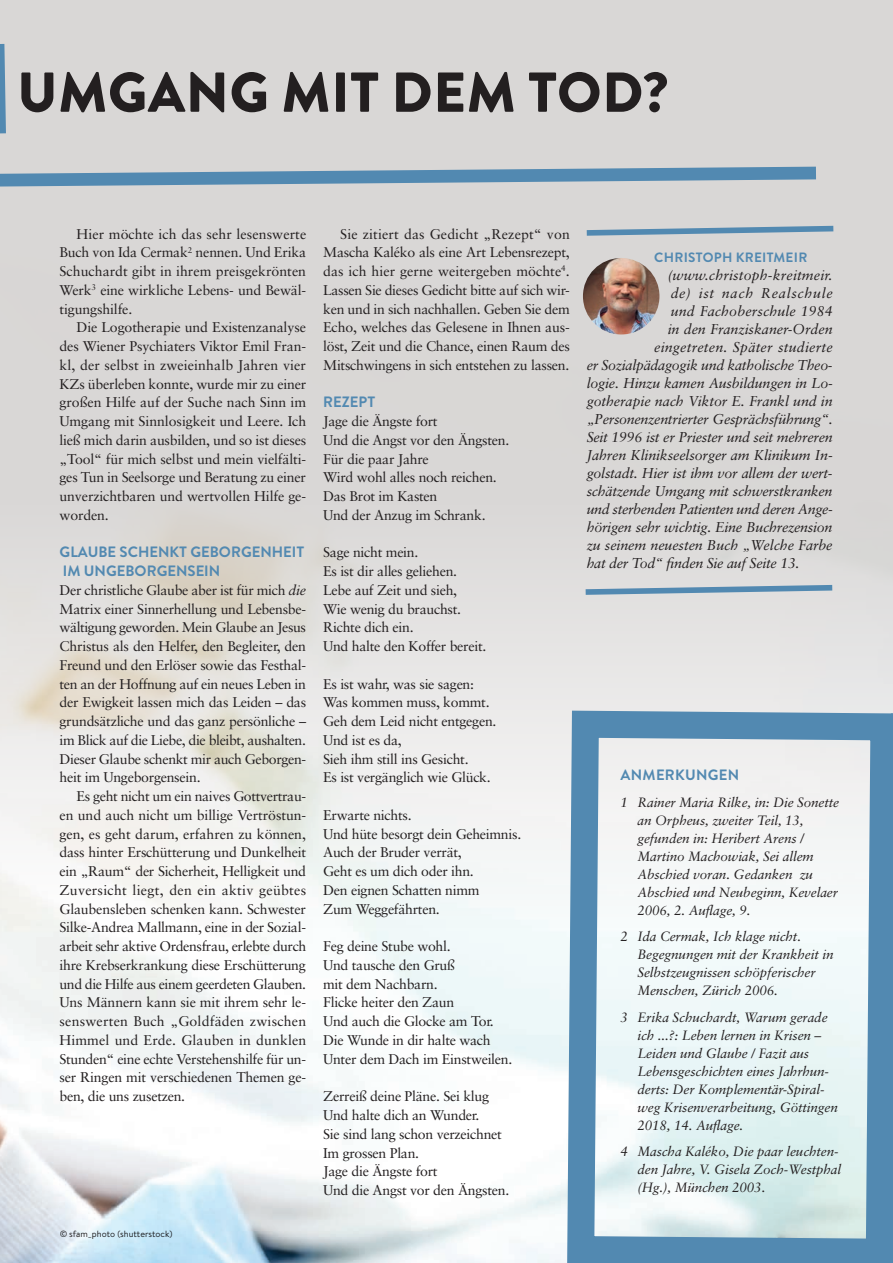
<style>
.page{position:relative;width:893px;height:1263px;background:#fff}
.page>*{position:absolute;margin:0;border:0;box-sizing:border-box;transform-origin:0 0}
.t1{font:900 56.1px "Brandon Grotesque";letter-spacing:.01em;color:#231f20}
.t2{font:700 15px/18.8px "Brandon Text";color:#5289b1}
.t3{font:700 15px "Brandon Text";letter-spacing:.02em;color:#5289b1}
.t4{font:italic 14.25px "Sabon";letter-spacing:-.015em;color:#231f20}
.t5{font:italic 14.25px "Sabon";letter-spacing:.015em;color:#231f20}
.t6{font:italic 14.25px "Sabon";letter-spacing:.01em;color:#231f20}
.t7{font:italic 14.25px "Sabon";letter-spacing:.005em;color:#231f20}
.t8{font:italic 14.25px "Sabon";letter-spacing:.045em;color:#231f20}
.t9{font:14.1px/18.8px "Sabon";letter-spacing:-.02em;color:#231f20}
.t10{font:italic 13.5px/18px "Sabon";letter-spacing:-.01em;color:#231f20}
.t11{font:700 13.5px "Brandon Grotesque";letter-spacing:.02em;color:#5289b1}
.t12{font:9px "Brandon Text";color:#231f20}
.s1{font-style:italic}
</style>
<div class="page">
<img style="left:0;top:0;width:893px;height:1263px">
<svg style="left:586px;top:585px;width:246px;height:10px;background:#90aec4"></svg>
<svg style="left:587px;top:226px;width:246px;height:10px;background:#8dabc1"></svg>
<img style="left:583px;top:258px;width:76px;height:76px;border-radius:38px">
<svg style="left:0;top:44px;width:6px;height:89px"></svg>
<svg style="left:0;top:167px;width:816px;height:20px;background:#82a5be"></svg>
<svg style="left:552px;top:700px;width:341px;height:563px"></svg>
<h1 class="t1" style="left:17px;top:53px;width:653px">UMGANG MIT DEM TOD?</h1>
<p class="t9" style="left:60px;top:224px;width:248px;text-align:justify;text-indent:17px">Hier möchte ich das sehr lesenswerte Buch von Ida Cermak<sup>2</sup> nennen. Und Erika Schuchardt gibt in ihrem preisgekrönten Werk<sup>3</sup> eine wirkliche Lebens- und Bewäl&shy;tigungshilfe.</p>
<p class="t9" style="left:60px;top:318px;width:248px;text-align:justify;text-indent:17px">Die Logotherapie und Existenzanalyse des Wiener Psychiaters Viktor Emil Fran&shy;kl, der selbst in zweieinhalb Jahren vier KZs überleben konnte, wurde mir zu einer großen Hilfe auf der Suche nach Sinn im Umgang mit Sinnlosigkeit und Leere. Ich ließ mich darin ausbilden, und so ist dieses „Tool“ für mich selbst und mein vielfälti&shy;ges Tun in Seelsorge und Beratung zu einer unverzichtbaren und wertvollen Hilfe ge&shy;worden.</p>
<p class="t2" style="left:60px;top:542px;width:246px">GLAUBE SCHENKT GEBORGENHEIT<br>IM UNGEBORGENSEIN</p>
<p class="t9" style="left:60px;top:580px;width:248px;text-align:justify">Der christliche Glaube aber ist für mich <span class="s1">die </span>Matrix einer Sinnerhellung und Lebensbe&shy;wältigung geworden. Mein Glaube an Jesus Christus als den Helfer, den Begleiter, den Freund und den Erlöser sowie das Festhal&shy;ten an der Hoffnung auf ein neues Leben in der Ewigkeit lassen mich das Leiden – das grundsätzliche und das ganz persönliche – im Blick auf die Liebe, die bleibt, aushalten.<br>Dieser Glaube schenkt mir auch Geborgen&shy;heit im Ungeborgensein.</p>
<p class="t9" style="left:60px;top:787px;width:248px;text-align:justify;text-indent:17px">Es geht nicht um ein naives Gottvertrau&shy;en und auch nicht um billige Vertröstun&shy;gen, es geht darum, erfahren zu können, dass hinter Erschütterung und Dunkelheit ein „Raum“ der Sicherheit, Helligkeit und Zuversicht liegt, den ein aktiv geübtes Glaubensleben schenken kann. Schwester Silke-Andrea Mallmann, eine in der Sozial&shy;arbeit sehr aktive Ordensfrau, erlebte durch ihre Krebserkrankung diese Erschütterung und die Hilfe aus einem geerdeten Glauben.<br>Uns Männern kann sie mit ihrem sehr le&shy;senswerten Buch „Goldfäden zwischen Himmel und Erde. Glauben in dunklen Stunden“ eine echte Verstehenshilfe für un&shy;ser Ringen mit verschiedenen Themen ge&shy;ben, die uns zusetzen.</p>
<p class="t12" style="left:59px;top:1227px;width:115px">© sfam_photo (shutterstock)</p>
<p class="t9" style="left:323px;top:224px;width:248px;text-align:justify;text-indent:17px">Sie zitiert das Gedicht „Rezept“ von Mascha Kaléko als eine Art Lebensrezept, das ich hier gerne weitergeben möchte<sup>4</sup>.<br>Lassen Sie dieses Gedicht bitte auf sich wir&shy;ken und in sich nachhallen. Geben Sie dem Echo, welches das Gelesene in Ihnen aus&shy;löst, Zeit und die Chance, einen Raum des Mitschwingens in sich entstehen zu lassen.</p>
<p class="t2" style="left:323px;top:392px;width:53px">REZEPT</p>
<p class="t9" style="left:323px;top:412px;width:188px">Jage die Ängste fort<br>Und die Angst vor den Ängsten.<br>Für die paar Jahre<br>Wird wohl alles noch reichen.<br>Das Brot im Kasten<br>Und der Anzug im Schrank.</p>
<p class="t9" style="left:323px;top:543px;width:165px">Sage nicht mein.<br>Es ist dir alles geliehen.<br>Lebe auf Zeit und sieh,<br>Wie wenig du brauchst.<br>Richte dich ein.<br>Und halte den Koffer bereit.</p>
<p class="t9" style="left:323px;top:674px;width:175px">Es ist wahr, was sie sagen:<br>Was kommen muss, kommt.<br>Geh dem Leid nicht entgegen.<br>Und ist es da,<br>Sieh ihm still ins Gesicht.<br>Es ist vergänglich wie Glück.</p>
<p class="t9" style="left:323px;top:805px;width:200px">Erwarte nichts.<br>Und hüte besorgt dein Geheimnis.<br>Auch der Bruder verrät,<br>Geht es um dich oder ihn.<br>Den eignen Schatten nimm<br>Zum Weggefährten.</p>
<p class="t9" style="left:323px;top:937px;width:191px">Feg deine Stube wohl.<br>Und tausche den Gruß<br>mit dem Nachbarn.<br>Flicke heiter den Zaun<br>Und auch die Glocke am Tor.<br>Die Wunde in dir halte wach<br>Unter dem Dach im Einstweilen.</p>
<p class="t9" style="left:323px;top:1087px;width:188px">Zerreiß deine Pläne. Sei klug<br>Und halte dich an Wunder.<br>Sie sind lang schon verzeichnet<br>Im grossen Plan.<br>Jage die Ängste fort<br>Und die Angst vor den Ängsten.</p>
<p class="t11" style="left:654px;top:248px;width:155px">CHRISTOPH KREITMEIR</p>
<p class="t6" style="left:668px;top:267px;width:166px">(www.christoph-kreitmeir.</p>
<p class="t8" style="left:671px;top:285px;width:164px">de) ist nach Realschule</p>
<p class="t7" style="left:671px;top:303px;width:164px">und Fachoberschule 1984</p>
<p class="t4" style="left:668px;top:321px;width:166px">in den Franziskaner-Orden</p>
<p class="t5" style="left:654px;top:339px;width:180px">eingetreten. Später studierte</p>
<p class="t4" style="left:587px;top:357px;width:248px">er Sozialpädagogik und katholische Theo-</p>
<p class="t4" style="left:587px;top:375px;width:248px">logie. Hinzu kamen Ausbildungen in Lo-</p>
<p class="t4" style="left:587px;top:393px;width:248px">gotherapie nach Viktor E. Frankl und in</p>
<p class="t4" style="left:587px;top:411px;width:247px">„Personenzentrierter Gesprächsführung“.</p>
<p class="t4" style="left:587px;top:429px;width:248px">Seit 1996 ist er Priester und seit mehreren</p>
<p class="t4" style="left:587px;top:447px;width:248px">Jahren Klinikseelsorger am Klinikum In-</p>
<p class="t4" style="left:587px;top:465px;width:248px">golstadt. Hier ist ihm vor allem der wert-</p>
<p class="t4" style="left:587px;top:483px;width:247px">schätzende Umgang mit schwerstkranken</p>
<p class="t4" style="left:587px;top:501px;width:248px">und sterbenden Patienten und deren Ange-</p>
<p class="t4" style="left:587px;top:519px;width:247px">hörigen sehr wichtig. Eine Buchrezension</p>
<p class="t4" style="left:587px;top:537px;width:247px">zu seinem neuesten Buch „Welche Farbe</p>
<p class="t4" style="left:587px;top:555px;width:214px">hat der Tod“ finden Sie auf Seite 13.</p>
<p class="t3" style="left:620px;top:764px;width:120px">ANMERKUNGEN</p>
<p class="t10" style="left:637px;top:793px;width:203px;text-indent:-17px">1 Rainer Maria Rilke, in: Die Sonette an Orpheus, zweiter Teil, 13, gefunden in: Heribert Arens /<br>Martino Machowiak, Sei allem<br>Abschied voran. Gedanken zu<br>Abschied und Neubeginn, Kevelaer<br>2006, 2. Auflage, 9.</p>
<p class="t10" style="left:637px;top:927px;width:198px;text-indent:-17px">2 Ida Cermak, Ich klage nicht.<br>Begegnungen mit der Krankheit in<br>Selbstzeugnissen schöpferischer<br>Menschen, Zürich 2006.</p>
<p class="t10" style="left:637px;top:1008px;width:202px;text-indent:-17px">3 Erika Schuchardt, Warum gerade ich ...?: Leben lernen in Krisen –<br>Leiden und Glaube / Fazit aus<br>Lebensgeschichten eines Jahrhun&shy;derts: Der Komplementär-Spiral&shy;weg Krisenverarbeitung, Göttingen<br>2018, 14. Auflage.</p>
<p class="t10" style="left:637px;top:1142px;width:205px;text-indent:-17px">4 Mascha Kaléko, Die paar leuchten&shy;den Jahre, V. Gisela Zoch-Westphal (Hg.), München 2003.</p>
</div>
